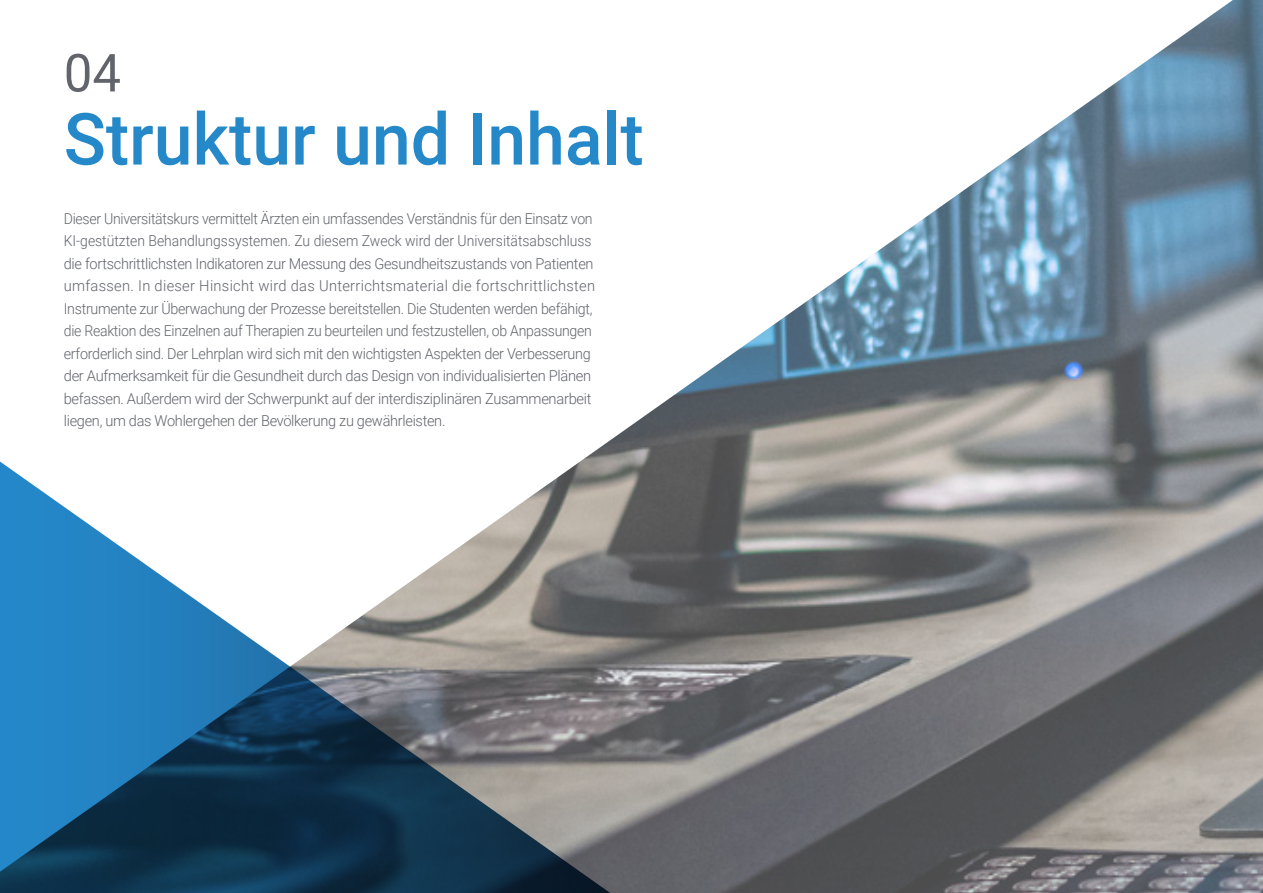
<style>
.page{position:relative;width:1263px;height:893px;background:#fff}
.page>*{position:absolute;margin:0;border:0;box-sizing:border-box;transform-origin:0 0}
.t1{font:500 72px "Roboto";color:#2488c9}
.t2{font:52.5px "Roboto";color:#61646a}
.t3{font:300 15px/22.5px "Roboto";letter-spacing:-.02em;color:#61646a;scale:.94 1}
</style>
<div class="page">
<img style="left:602px;top:0;width:661px;height:893px">
<svg style="left:0;top:446px;width:640px;height:447px"></svg>
<h2 class="t2" style="left:64px;top:36px;width:59px">04</h2>
<h1 class="t1" style="left:64px;top:89px;width:581px">Struktur und Inhalt</h1>
<p class="t3" style="left:64px;top:207px;width:567px">Dieser Universitätskurs vermittelt Ärzten ein umfassendes Verständnis für den Einsatz von KI-gestützten Behandlungssystemen. Zu diesem Zweck wird der Universitätsabschluss die fortschrittlichsten Indikatoren zur Messung des Gesundheitszustands von Patienten umfassen. In dieser Hinsicht wird das Unterrichtsmaterial die fortschrittlichsten Instrumente zur Überwachung der Prozesse bereitstellen. Die Studenten werden befähigt, die Reaktion des Einzelnen auf Therapien zu beurteilen und festzustellen, ob Anpassungen erforderlich sind. Der Lehrplan wird sich mit den wichtigsten Aspekten der Verbesserung der Aufmerksamkeit für die Gesundheit durch das Design von individualisierten Plänen befassen. Außerdem wird der Schwerpunkt auf der interdisziplinären Zusammenarbeit liegen, um das Wohlergehen der Bevölkerung zu gewährleisten.</p>
</div>
